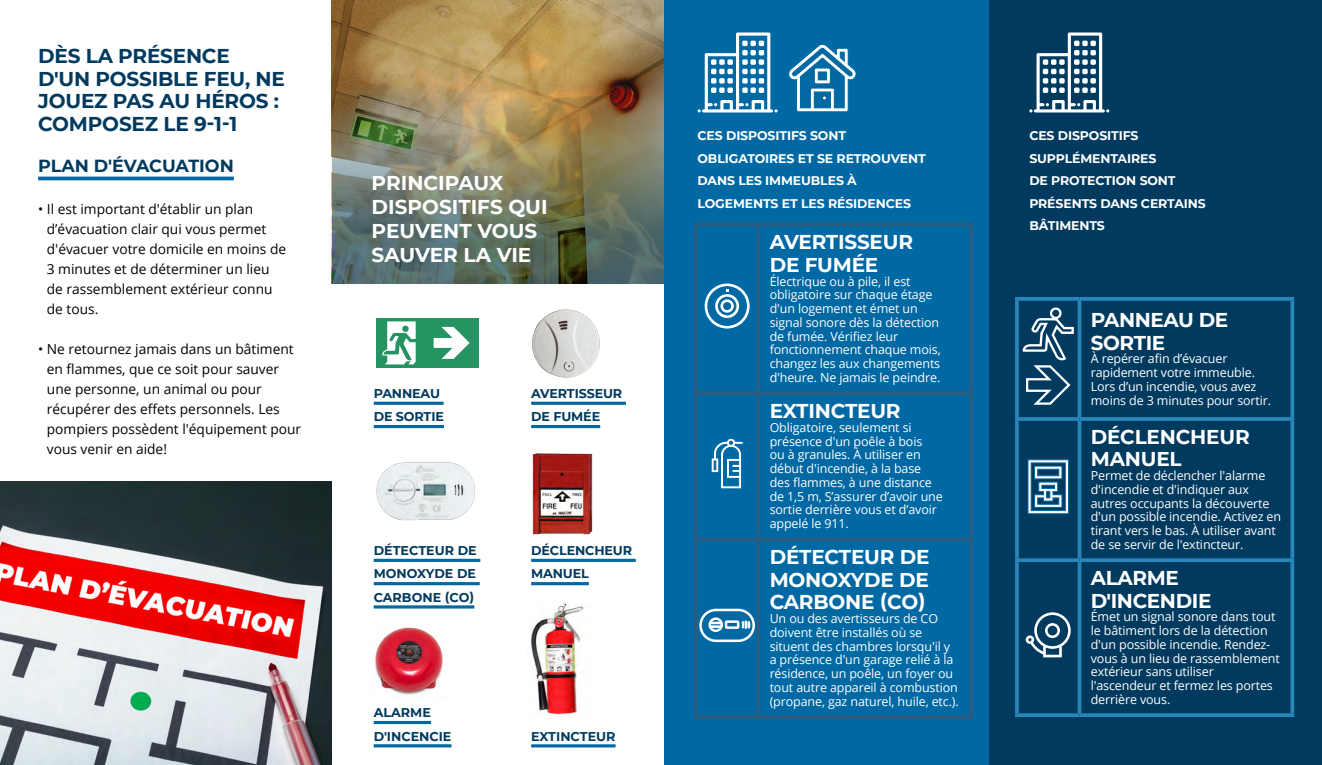
<style>
.page{position:relative;width:1322px;height:765px;background:#fff}
.page>*{position:absolute;margin:0;border:0;box-sizing:border-box;transform-origin:0 0}
.Titre_16_pts{font:700 20px/22.5px "Montserrat";letter-spacing:-.01em;color:#fff}
.Titre_16_pts-2{font:700 20px/22.5px "Montserrat";letter-spacing:-.01em;color:#003a5e}
.Sous-titre_bleu_302{font:700 17.5px "Montserrat";letter-spacing:-.01em;color:#003a5e}
.Texte_courant_doc{font:13.75px/20px "Open Sans";color:#000}
.Sous-titre_bleu_302-2{font:700 12.75px/23.2px "Montserrat";letter-spacing:-.01em;color:#003a5e;text-align:justify}
.Tableau-texte{font:12.5px/13.8px "Open Sans";letter-spacing:-.01em;color:#fff}
.Titre_16_pts-3{font:700 12.5px/22.5px "Montserrat";letter-spacing:-.01em;color:#fff}
</style>
<div class="page">
<img style="left:331px;top:0;width:331px;height:284px">
<div style="left:664px;top:0;width:337px;height:765px;background:#0068a3"></div>
<div style="left:990px;top:0;width:332px;height:765px;background:#003a5e"></div>
<svg style="left:1015px;top:297px;width:64px;height:4px"></svg>
<svg style="left:1015px;top:301px;width:4px;height:116px"></svg>
<svg style="left:1079px;top:297px;width:215px;height:4px"></svg>
<hr style="left:1078px;top:301px;width:3px;height:116px;background:#2886b9">
<svg style="left:1290px;top:301px;width:4px;height:116px"></svg>
<hr style="left:1015px;top:417px;width:64px;height:4px;background:#2886b9">
<svg style="left:1015px;top:421px;width:4px;height:137px"></svg>
<hr style="left:1079px;top:417px;width:215px;height:4px;background:#2886b9">
<hr style="left:1078px;top:421px;width:3px;height:137px;background:#2886b9">
<svg style="left:1290px;top:421px;width:4px;height:137px"></svg>
<svg style="left:1015px;top:558px;width:64px;height:4px"></svg>
<hr style="left:1015px;top:562px;width:4px;height:151px;background:#2886b9">
<svg style="left:1079px;top:558px;width:215px;height:4px"></svg>
<hr style="left:1078px;top:562px;width:3px;height:151px;background:#2886b9">
<svg style="left:1290px;top:562px;width:4px;height:151px"></svg>
<svg style="left:1015px;top:713px;width:64px;height:4px"></svg>
<svg style="left:1079px;top:713px;width:215px;height:4px"></svg>
<svg style="left:1021px;top:297px;width:54px;height:108px"></svg>
<svg style="left:1027px;top:459px;width:42px;height:55px"></svg>
<svg style="left:1026px;top:612px;width:45px;height:45px"></svg>
<hr style="left:694px;top:223px;width:64px;height:3px;background:#2b5d80">
<svg style="left:694px;top:226px;width:4px;height:165px"></svg>
<hr style="left:758px;top:223px;width:215px;height:3px;background:#2b5d80">
<svg style="left:756px;top:226px;width:4px;height:165px"></svg>
<svg style="left:969px;top:226px;width:4px;height:165px"></svg>
<svg style="left:694px;top:391px;width:64px;height:4px"></svg>
<svg style="left:694px;top:395px;width:4px;height:143px"></svg>
<svg style="left:758px;top:391px;width:215px;height:4px"></svg>
<svg style="left:756px;top:395px;width:4px;height:143px"></svg>
<svg style="left:969px;top:395px;width:4px;height:143px"></svg>
<hr style="left:694px;top:538px;width:64px;height:3px;background:#2b5d80">
<svg style="left:694px;top:541px;width:4px;height:174px"></svg>
<hr style="left:758px;top:538px;width:215px;height:3px;background:#2b5d80">
<svg style="left:756px;top:541px;width:4px;height:174px"></svg>
<svg style="left:969px;top:541px;width:4px;height:174px"></svg>
<hr style="left:694px;top:715px;width:64px;height:4px;background:#2b5d80">
<hr style="left:758px;top:715px;width:215px;height:4px;background:#2b5d80">
<svg style="left:705px;top:284px;width:45px;height:45px"></svg>
<svg style="left:711px;top:438px;width:33px;height:51px"></svg>
<svg style="left:699px;top:608px;width:56px;height:35px"></svg>
<img style="left:375px;top:627px;width:68px;height:68px">
<img style="left:532px;top:453px;width:61px;height:82px">
<hr style="left:374px;top:721px;width:57px;height:3px;background:#0068a3">
<hr style="left:374px;top:744px;width:77px;height:3px;background:#0068a3">
<img style="left:531px;top:602px;width:53px;height:113px">
<hr style="left:531px;top:744px;width:85px;height:3px;background:#0068a3">
<hr style="left:374px;top:559px;width:106px;height:3px;background:#0068a3">
<hr style="left:374px;top:582px;width:106px;height:3px;background:#0068a3">
<svg style="left:374px;top:605px;width:100px;height:4px"></svg>
<img style="left:532px;top:309px;width:68px;height:69px">
<img style="left:376px;top:462px;width:99px;height:59px">
<hr style="left:531px;top:402px;width:95px;height:3px;background:#0068a3">
<hr style="left:531px;top:425px;width:69px;height:3px;background:#0068a3">
<hr style="left:374px;top:402px;width:70px;height:3px;background:#0068a3">
<hr style="left:374px;top:425px;width:70px;height:3px;background:#0068a3">
<hr style="left:531px;top:559px;width:105px;height:3px;background:#0068a3">
<hr style="left:531px;top:582px;width:58px;height:3px;background:#0068a3">
<div style="left:376px;top:318px;width:103px;height:50px;background:#259362"></div>
<svg style="left:382px;top:321px;width:34px;height:43px"></svg>
<svg style="left:434px;top:327px;width:36px;height:32px"></svg>
<img style="left:0;top:482px;width:330px;height:283px">
<svg style="left:1029px;top:32px;width:80px;height:80px"></svg>
<svg style="left:698px;top:32px;width:80px;height:80px"></svg>
<svg style="left:788px;top:44px;width:68px;height:68px"></svg>
<hr style="left:38px;top:177px;width:196px;height:3px;background:#0068a3">
<img style="left:333px;top:83px;width:329px;height:201px">
<svg style="left:330px;top:481px;width:1px;height:284px"></svg>
<svg style="left:662px;top:0;width:2px;height:284px"></svg>
<p class="Titre_16_pts-2" style="left:38px;top:44px;width:193px">DÈS LA PRÉSENCE</p>
<p class="Titre_16_pts-2" style="left:38px;top:66px;width:248px">D'UN POSSIBLE FEU, NE<br>JOUEZ PAS AU HÉROS :<br>COMPOSEZ LE 9-1-1</p>
<p class="Sous-titre_bleu_302" style="left:38px;top:153px;width:197px">PLAN D'ÉVACUATION</p>
<p class="Texte_courant_doc" style="left:47px;top:198px;width:241px;text-indent:-9px">• Il est important d'établir un plan d’évacuation clair qui vous permet d'évacuer votre domicile en moins de<br>3 minutes et de déterminer un lieu de rassemblement extérieur connu de tous.</p>
<p class="Texte_courant_doc" style="left:47px;top:338px;width:256px;text-indent:-9px">• Ne retournez jamais dans un bâtiment en flammes, que ce soit pour sauver une personne, un animal ou pour récupérer des effets personnels. Les pompiers possèdent l'équipement pour vous venir en aide!</p>
<p class="Titre_16_pts" style="left:372px;top:171px;width:133px">PRINCIPAUX</p>
<p class="Titre_16_pts" style="left:372px;top:195px;width:177px">DISPOSITIFS QUI</p>
<p class="Titre_16_pts" style="left:372px;top:219px;width:167px">PEUVENT VOUS</p>
<p class="Titre_16_pts" style="left:372px;top:243px;width:161px">SAUVER LA VIE</p>
<p class="Sous-titre_bleu_302-2" style="left:374px;top:381px;width:68px">PANNEAU</p>
<p class="Sous-titre_bleu_302-2" style="left:374px;top:404px;width:72px">DE SORTIE</p>
<p class="Sous-titre_bleu_302-2" style="left:374px;top:538px;width:104px">DÉTECTEUR DE MONOXYDE DE CARBONE (CO)</p>
<p class="Sous-titre_bleu_302-2" style="left:531px;top:381px;width:93px">AVERTISSEUR</p>
<p class="Sous-titre_bleu_302-2" style="left:531px;top:404px;width:71px">DE FUMÉE</p>
<p class="Sous-titre_bleu_302-2" style="left:531px;top:538px;width:102px">DÉCLENCHEUR</p>
<p class="Sous-titre_bleu_302-2" style="left:531px;top:562px;width:59px">MANUEL</p>
<p class="Sous-titre_bleu_302-2" style="left:374px;top:700px;width:59px">ALARME</p>
<p class="Sous-titre_bleu_302-2" style="left:374px;top:724px;width:79px">D'INCENCIE</p>
<p class="Sous-titre_bleu_302-2" style="left:531px;top:724px;width:86px">EXTINCTEUR</p>
<p class="Titre_16_pts-3" style="left:698px;top:124px;width:230px">CES DISPOSITIFS SONT<br>OBLIGATOIRES ET SE RETROUVENT<br>DANS LES IMMEUBLES À<br>LOGEMENTS ET LES RÉSIDENCES</p>
<p class="Titre_16_pts" style="left:770px;top:230px;width:145px">AVERTISSEUR<br>DE FUMÉE</p>
<p class="Tableau-texte" style="left:770px;top:274px;width:173px">Électrique ou à pile, il est obligatoire sur chaque étage d'un logement et émet un signal sonore dès la détection de fumée. Vérifiez leur fonctionnement chaque mois, changez les aux changements d'heure. Ne jamais le peindre.</p>
<p class="Titre_16_pts" style="left:770px;top:399px;width:132px">EXTINCTEUR</p>
<p class="Tableau-texte" style="left:770px;top:420px;width:175px">Obligatoire, seulement si présence d'un poêle à bois<br>ou à granules. À utiliser en début d'incendie, à la base des flammes, à une distance de 1,5 m, S’assurer d’avoir une sortie derrière vous et d’avoir appelé le 911.</p>
<p class="Titre_16_pts" style="left:770px;top:545px;width:161px;text-align:justify">DÉTECTEUR DE MONOXYDE DE CARBONE (CO)</p>
<p class="Tableau-texte" style="left:770px;top:611px;width:191px">Un ou des avertisseurs de CO doivent être installés où se situent des chambres lorsqu'il y a présence d'un garage relié à la résidence, un poêle, un foyer ou tout autre appareil à combustion (propane, gaz naturel, huile, etc.).</p>
<p class="Titre_16_pts-3" style="left:1029px;top:124px;width:178px">CES DISPOSITIFS<br>SUPPLÉMENTAIRES<br>DE PROTECTION SONT<br>PRÉSENTS DANS CERTAINS<br>BÂTIMENTS</p>
<p class="Titre_16_pts" style="left:1091px;top:308px;width:139px">PANNEAU DE<br>SORTIE</p>
<p class="Tableau-texte" style="left:1091px;top:352px;width:182px">À repérer afin d’évacuer rapidement votre immeuble.<br>Lors d’un incendie, vous avez moins de 3 minutes pour sortir.</p>
<p class="Titre_16_pts" style="left:1091px;top:425px;width:160px">DÉCLENCHEUR<br>MANUEL</p>
<p class="Tableau-texte" style="left:1091px;top:468px;width:192px">Permet de déclencher l'alarme d'incendie et d'indiquer aux autres occupants la découverte d'un possible incendie. Activez en tirant vers le bas. À utiliser avant de se servir de l'extincteur.</p>
<p class="Titre_16_pts" style="left:1091px;top:566px;width:122px">ALARME<br>D'INCENDIE</p>
<p class="Tableau-texte" style="left:1091px;top:610px;width:191px">Émet un signal sonore dans tout le bâtiment lors de la détection d'un possible incendie. Rendez&shy;vous à un lieu de rassemblement extérieur sans utiliser l'ascendeur et fermez les portes derrière vous.</p>
</div>
